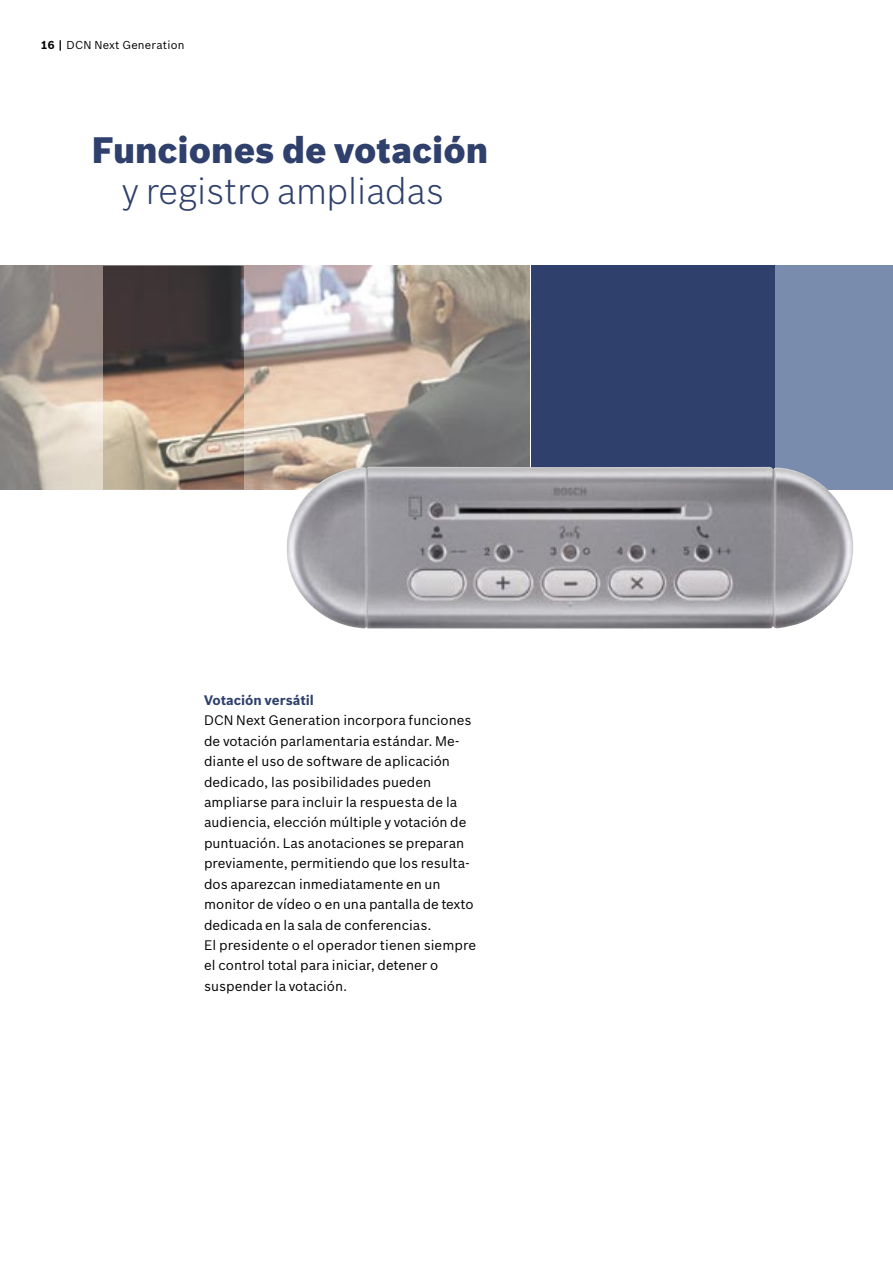
<style>
.page{position:relative;width:893px;height:1263px;background:#fff}
.page>*{position:absolute;margin:0;border:0;box-sizing:border-box;transform-origin:0 0}
.t1{font:900 36px "Bosch Sans";color:#2f406c}
.t2{font:300 36px "Bosch Sans";color:#2f406c}
.t3{font:13.5px/20.4px "Bosch Sans";color:#000}
.t4{font:700 13.5px "Bosch Sans";color:#2f406c}
.t5{font:11.25px "Bosch Sans";letter-spacing:.02em;color:#000}
.s1{font-weight:700}
</style>
<div class="page">
<img style="left:102px;top:265px;width:143px;height:225px">
<img style="left:0;top:265px;width:102px;height:225px">
<div style="left:531px;top:265px;width:245px;height:225px;background:#2f406c"></div>
<div style="left:776px;top:265px;width:117px;height:225px;background:#7a8cad"></div>
<svg style="left:245px;top:265px;width:285px;height:225px;background:#b0a69e"></svg>
<img style="left:286px;top:467px;width:567px;height:162px">
<p class="t5" style="left:41px;top:38px;width:145px"><span class="s1">16 |</span> DCN Next Generation</p>
<h1 class="t1" style="left:92px;top:128px;width:398px">Funciones de votación</h1>
<h1 class="t2" style="left:122px;top:169px;width:324px">y registro ampliadas</h1>
<p class="t4" style="left:204px;top:692px;width:111px">Votación versátil</p>
<p class="t3" style="left:204px;top:710px;width:273px">DCN Next Generation incorpora funciones de votación parlamentaria estándar. Me&shy;diante el uso de software de aplicación dedicado, las posibilidades pueden ampliarse para incluir la respuesta de la audiencia, elección múltiple y votación de puntuación. Las anotaciones se preparan previamente, permitiendo que los resulta&shy;dos aparezcan inmediatamente en un monitor de vídeo o en una pantalla de texto dedicada en la sala de conferencias.<br>El presidente o el operador tienen siempre el control total para iniciar, detener o suspender la votación.</p>
</div>
